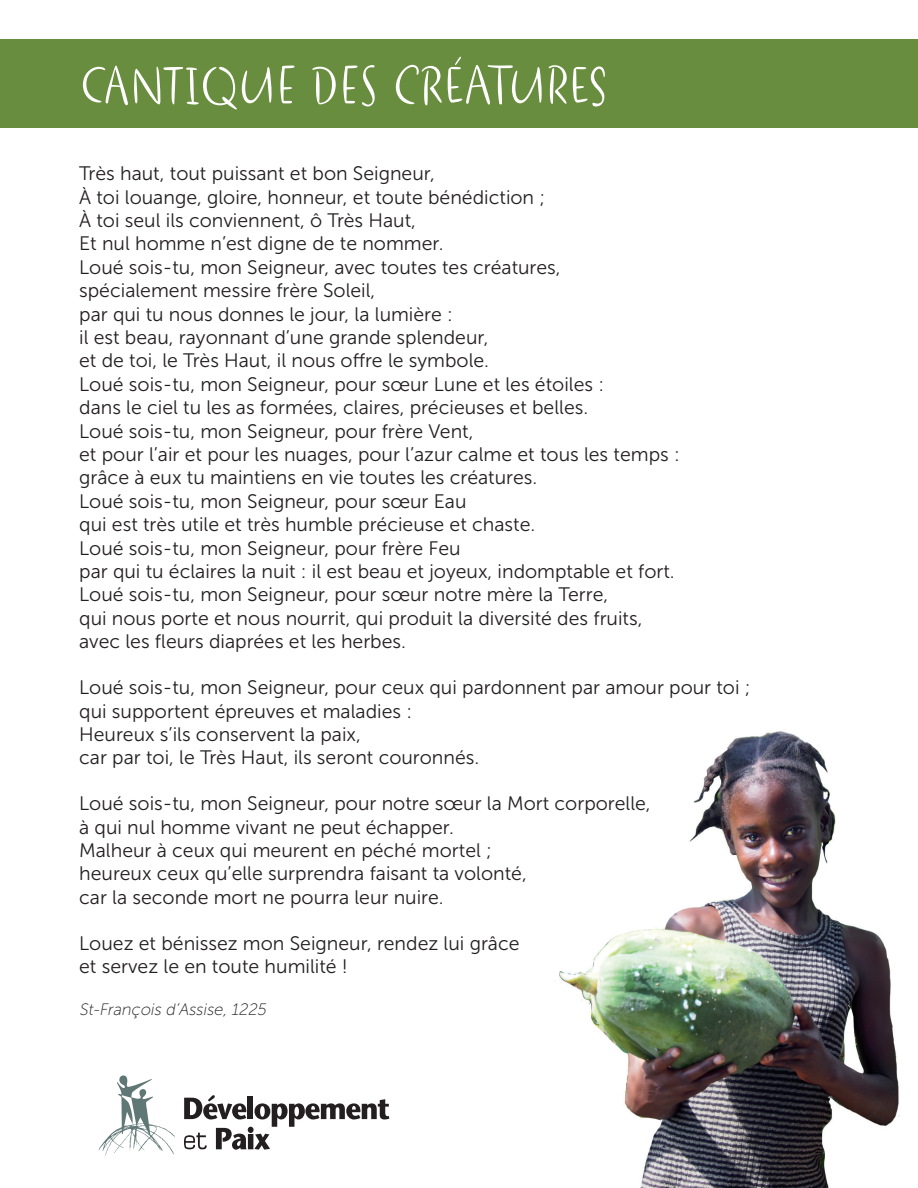
<style>
.page{position:relative;width:918px;height:1188px;background:#fff}
.page>*{position:absolute;margin:0;border:0;box-sizing:border-box;transform-origin:0 0}
.t1{font:57px "Duffy";letter-spacing:.01em;color:#fff}
.t2{font:19.5px/23.4px "Museo Sans 300";color:#231f20}
.t3{font:italic 16.5px "Museo Sans 100";color:#231f20}
</style>
<div class="page">
<img style="left:559px;top:729px;width:341px;height:459px">
<div style="left:0;top:40px;width:918px;height:88px;background:#698d3e"></div>
<svg style="left:184px;top:1095px;width:205px;height:55px"></svg>
<img style="left:98px;top:1125px;width:77px;height:32px">
<svg style="left:117px;top:1075px;width:36px;height:60px"></svg>
<h1 class="t1" style="left:80px;top:51px;width:529px">CANTIQUE DES CRÉATURES</h1>
<p class="t2" style="left:79px;top:162px;width:602px">Très haut, tout puissant et bon Seigneur,<br>À toi louange, gloire, honneur, et toute bénédiction ;<br>À toi seul ils conviennent, ô Très Haut,<br>Et nul homme n’est digne de te nommer.<br>Loué sois-tu, mon Seigneur, avec toutes tes créatures, spécialement messire frère Soleil,<br>par qui tu nous donnes le jour, la lumière :<br>il est beau, rayonnant d’une grande splendeur,<br>et de toi, le Très Haut, il nous offre le symbole.<br>Loué sois-tu, mon Seigneur, pour sœur Lune et les étoiles :<br>dans le ciel tu les as formées, claires, précieuses et belles.<br>Loué sois-tu, mon Seigneur, pour frère Vent,<br>et pour l’air et pour les nuages, pour l’azur calme et tous les temps : grâce à eux tu maintiens en vie toutes les créatures.<br>Loué sois-tu, mon Seigneur, pour sœur Eau<br>qui est très utile et très humble précieuse et chaste.<br>Loué sois-tu, mon Seigneur, pour frère Feu<br>par qui tu éclaires la nuit : il est beau et joyeux, indomptable et fort.<br>Loué sois-tu, mon Seigneur, pour sœur notre mère la Terre,<br>qui nous porte et nous nourrit, qui produit la diversité des fruits, avec les fleurs diaprées et les herbes.</p>
<p class="t2" style="left:79px;top:676px;width:673px">Loué sois-tu, mon Seigneur, pour ceux qui pardonnent par amour pour toi ; qui supportent épreuves et maladies :<br>Heureux s’ils conservent la paix,<br>car par toi, le Très Haut, ils seront couronnés.</p>
<p class="t2" style="left:79px;top:792px;width:573px">Loué sois-tu, mon Seigneur, pour notre sœur la Mort corporelle, à qui nul homme vivant ne peut échapper.<br>Malheur à ceux qui meurent en péché mortel ;<br>heureux ceux qu’elle surprendra faisant ta volonté,<br>car la seconde mort ne pourra leur nuire.</p>
<p class="t2" style="left:79px;top:931px;width:442px">Louez et bénissez mon Seigneur, rendez lui grâce et servez le en toute humilité !</p>
<p class="t3" style="left:79px;top:1001px;width:192px">St-François d’Assise, 1225</p>
</div>
